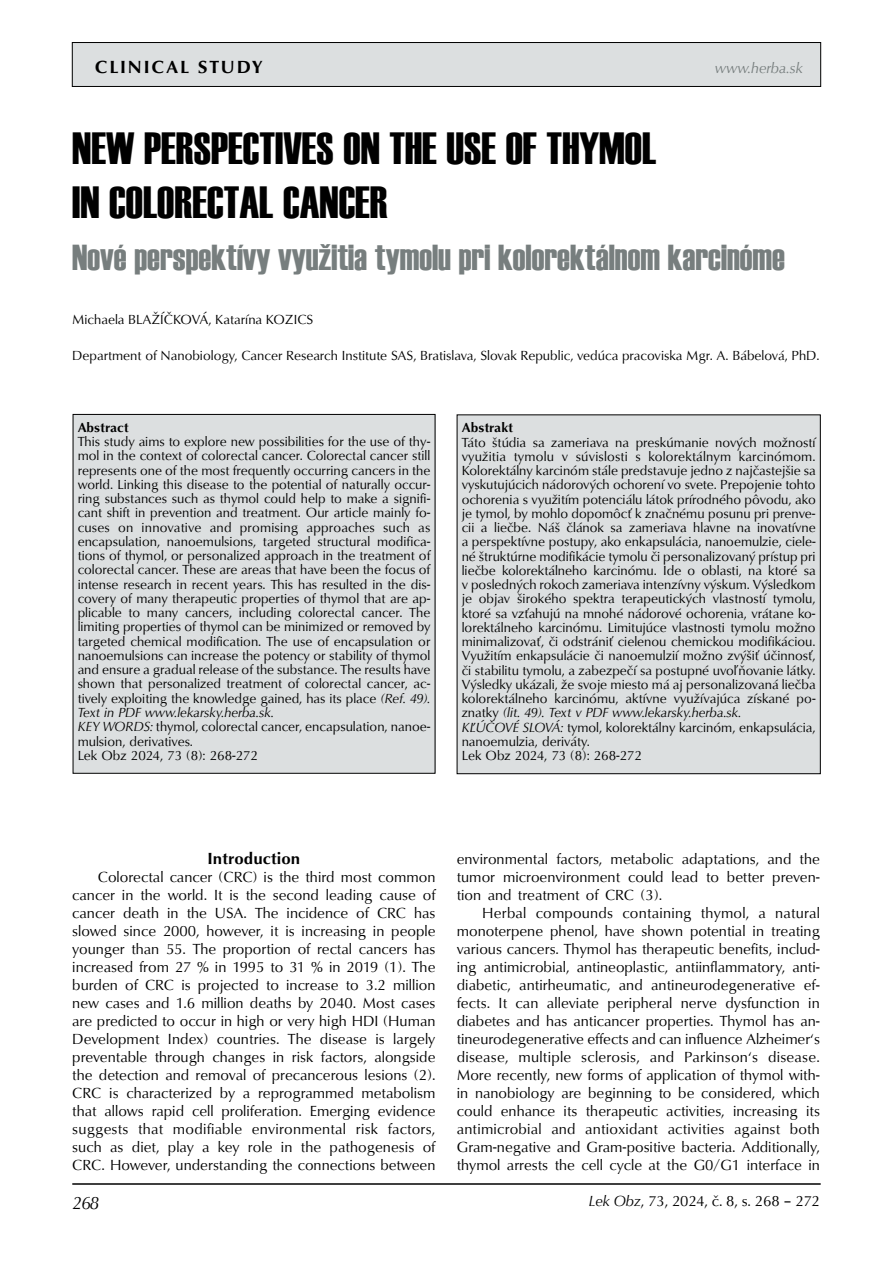
<style>
.page{position:relative;width:893px;height:1263px;background:#fff}
.page>*{position:absolute;margin:0;border:0;box-sizing:border-box;transform-origin:0 0}
.t1{font:45px/54px "Haettenschweiler";color:#000}
.t2{font:36px "Haettenschweiler";color:#777e7e}
.t3{font:700 18px "URW Classico TEE";letter-spacing:.1em;color:#000}
.t4{font:italic 18px "URW Classico TEE";color:#000}
.t5{font:700 16.5px "URW Classico TEE";color:#000}
.t6{font:15px/18px "URW Classico TEE";color:#000;text-align:justify}
.t7{font:italic 15px "URW Classico TEE";color:#777e7e}
.t8{font:13.5px/14.2px "URW Classico TEE";color:#000}
.t9{font:700 13.5px "URW Classico TEE";color:#000}
.s1{font-style:italic}
</style>
<div class="page">
<div style="left:72px;top:43px;width:749px;height:43px;background:#dcdfe0"></div>
<div style="left:72px;top:42px;width:749px;height:45px;border:1px solid #000"></div>
<hr style="left:72px;top:1183px;width:749px;height:2px;background:#000">
<div style="left:73px;top:414px;width:362px;height:359px;background:#dcdfe0"></div>
<div style="left:73px;top:414px;width:362px;height:360px;border:1px solid #000"></div>
<div style="left:457px;top:415px;width:363px;height:359px;background:#dcdfe0"></div>
<div style="left:457px;top:414px;width:364px;height:360px;border:1px solid #000"></div>
<h3 class="t3" style="left:95px;top:56px;width:169px">CLINICAL STUDY</h3>
<p class="t7" style="left:715px;top:59px;width:90px">www.herba.sk</p>
<h1 class="t1" style="left:72px;top:121px;width:585px">NEW PERSPECTIVES ON THE USE OF THYMOL<br>IN COLORECTAL CANCER</h1>
<h2 class="t2" style="left:72px;top:233px;width:714px">NOVÉ PERSPEKTÍVY VYUŽITIA TYMOLU PRI KOLOREKTÁLNOM KARCINÓME</h2>
<p class="t8" style="left:72px;top:313px;width:243px">Michaela BLAŽÍČKOVÁ, Katarína KOZICS</p>
<p class="t8" style="left:72px;top:349px;width:749px">Department of Nanobiology, Cancer Research Institute SAS, Bratislava, Slovak Republic, vedúca pracoviska Mgr. A. Bábelová, PhD.</p>
<p class="t9" style="left:78px;top:419px;width:53px">Abstract</p>
<p class="t8" style="left:78px;top:435px;width:354px">This study aims to explore new possibilities for the use of thy&shy;mol in the context of colorectal cancer. Colorectal cancer still represents one of the most frequently occurring cancers in the world. Linking this disease to the potential of naturally occur&shy;ring substances such as thymol could help to make a signifi&shy;cant shift in prevention and treatment. Our article mainly fo&shy;cuses on innovative and promising approaches such as encapsulation, nanoemulsions, targeted structural modifica&shy;tions of thymol, or personalized approach in the treatment of colorectal cancer. These are areas that have been the focus of intense research in recent years. This has resulted in the dis&shy;covery of many therapeutic properties of thymol that are ap&shy;plicable to many cancers, including colorectal cancer. The limiting properties of thymol can be minimized or removed by targeted chemical modification. The use of encapsulation or nanoemulsions can increase the potency or stability of thymol and ensure a gradual release of the substance. The results have shown that personalized treatment of colorectal cancer, ac&shy;tively exploiting the knowledge gained, has its place <span class="s1">(Ref. 49).<br>Text in PDF www.lekarsky.herba.sk.<br>KEY WORDS:</span> thymol, colorectal cancer, encapsulation, nanoe&shy;mulsion, derivatives.<br>Lek Obz 2024, 73 (8): 268-272</p>
<p class="t9" style="left:462px;top:419px;width:53px">Abstrakt</p>
<p class="t8" style="left:462px;top:435px;width:355px">Táto štúdia sa zameriava na preskúmanie nových možností využitia tymolu v súvislosti s kolorektálnym karcinómom.<br>Kolorektálny karcinóm stále predstavuje jedno z najčastejšie sa vyskutujúcich nádorových ochorení vo svete. Prepojenie tohto ochorenia s využitím potenciálu látok prírodného pôvodu, ako je tymol, by mohlo dopomôcť k značnému posunu pri prenve&shy;cii a liečbe. Náš článok sa zameriava hlavne na inovatívne a perspektívne postupy, ako enkapsulácia, nanoemulzie, ciele&shy;né štruktúrne modifikácie tymolu či personalizovaný prístup pri liečbe kolorektálneho karcinómu. Ide o oblasti, na ktoré sa v posledných rokoch zameriava intenzívny výskum. Výsledkom je objav širokého spektra terapeutických vlastností tymolu, ktoré sa vzťahujú na mnohé nádorové ochorenia, vrátane ko&shy;lorektálneho karcinómu. Limitujúce vlastnosti tymolu možno minimalizovať, či odstrániť cielenou chemickou modifikáciou.<br>Využitím enkapsulácie či nanoemulzií možno zvýšiť účinnosť, či stabilitu tymolu, a zabezpečí sa postupné uvoľňovanie látky.<br>Výsledky ukázali, že svoje miesto má aj personalizovaná liečba kolorektálneho karcinómu, aktívne využívajúca získané po&shy;znatky <span class="s1">(lit. 49). Text v PDF www.lekarsky.herba.sk.<br>KĽÚČOVÉ SLOVÁ:</span> tymol, kolorektálny karcinóm, enkapsulácia, nanoemulzia, deriváty.<br>Lek Obz 2024, 73 (8): 268-272</p>
<p class="t5" style="left:207px;top:848px;width:94px">Introduction</p>
<p class="t6" style="left:72px;top:868px;width:365px;text-indent:26px">Colorectal cancer (CRC) is the third most common cancer in the world. It is the second leading cause of cancer death in the USA. The incidence of CRC has slowed since 2000, however, it is increasing in people younger than 55. The proportion of rectal cancers has increased from 27 % in 1995 to 31 % in 2019 (1). The burden of CRC is projected to increase to 3.2 million new cases and 1.6 million deaths by 2040. Most cases are predicted to occur in high or very high HDI (Human Development Index) countries. The disease is largely preventable through changes in risk factors, alongside the detection and removal of precancerous lesions (2).<br>CRC is characterized by a reprogrammed metabolism that allows rapid cell proliferation. Emerging evidence suggests that modifiable environmental risk factors, such as diet, play a key role in the pathogenesis of CRC. However, understanding the connections between</p>
<h3 class="t4" style="left:73px;top:1191px;width:27px">268</h3>
<p class="t6" style="left:457px;top:850px;width:365px">environmental factors, metabolic adaptations, and the tumor microenvironment could lead to better preven&shy;tion and treatment of CRC (3).</p>
<p class="t6" style="left:457px;top:904px;width:365px;text-indent:26px">Herbal compounds containing thymol, a natural monoterpene phenol, have shown potential in treating various cancers. Thymol has therapeutic benefits, includ&shy;ing antimicrobial, antineoplastic, antiinflammatory, anti&shy;diabetic, antirheumatic, and antineurodegenerative ef&shy;fects. It can alleviate peripheral nerve dysfunction in diabetes and has anticancer properties. Thymol has an&shy;tineurodegenerative effects and can influence Alzheimer‘s disease, multiple sclerosis, and Parkinson‘s disease.<br>More recently, new forms of application of thymol with&shy;in nanobiology are beginning to be considered, which could enhance its therapeutic activities, increasing its antimicrobial and antioxidant activities against both Gram-negative and Gram-positive bacteria. Additionally, thymol arrests the cell cycle at the G0/G1 interface in</p>
<p class="t6" style="left:589px;top:1192px;width:233px"><span class="s1">Lek Obz</span>, 73, 2024, č. 8, s. 268 – 272</p>
</div>
